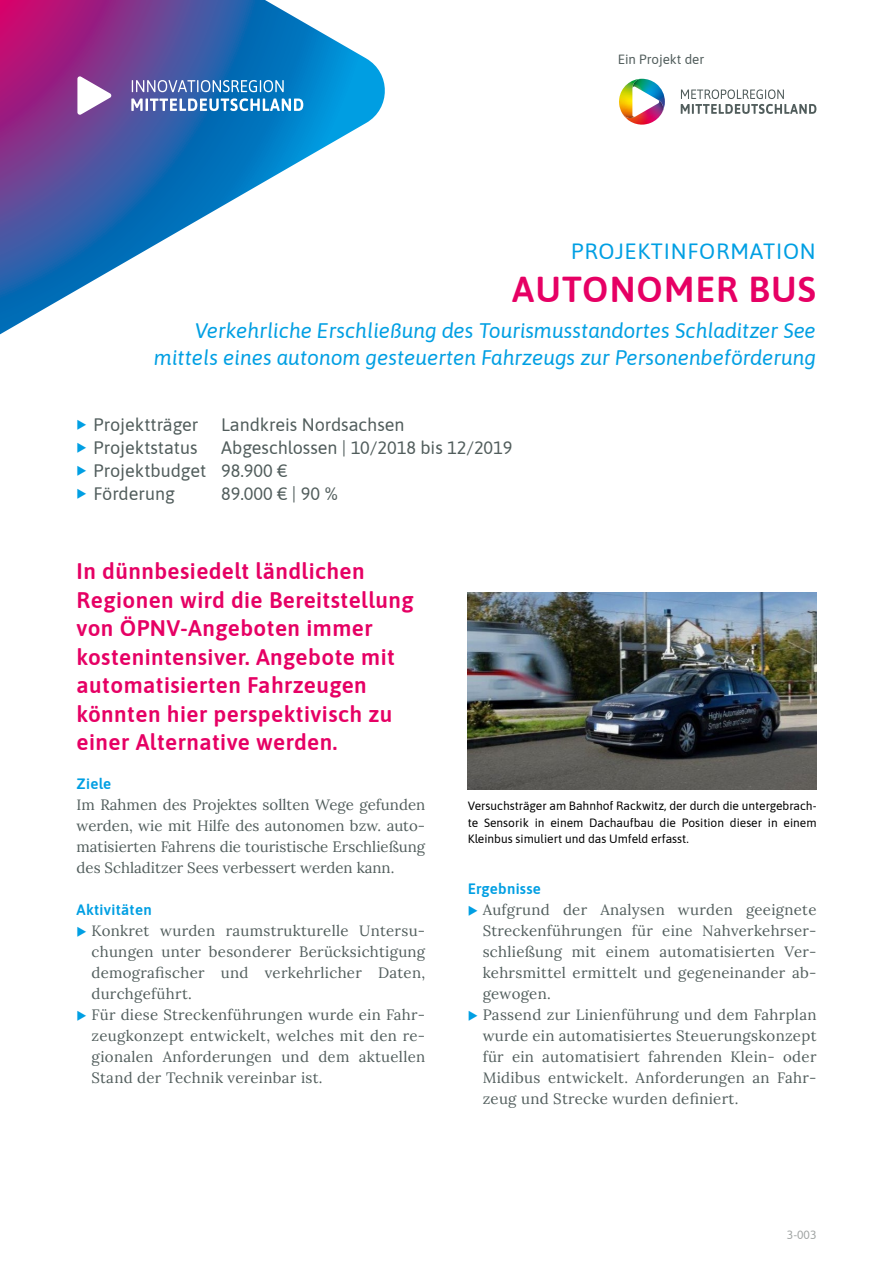
<style>
.page{position:relative;width:893px;height:1263px;background:#fff}
.page>*{position:absolute;margin:0;border:0;box-sizing:border-box;transform-origin:0 0}
.t1{font:600 36px "Asap";letter-spacing:.03em;color:#e60064}
.t2{font:600 22.5px/28.5px "Asap";letter-spacing:.02em;color:#e60064}
.t3{font:22.05px "Asap";letter-spacing:.035em;color:#009fe3}
.t4{font:italic 21px/27px "Asap";color:#009fe3;text-align:right}
.t5{font:18px/23.2px "Asap";color:#515d5c}
.t6{font:15px/21px "Lora";letter-spacing:.02em;color:#515d5c}
.t7{font:600 15px "Asap";letter-spacing:.02em;color:#009fe3}
.t8{font:13.35px "Asap";color:#515d5c}
.t9{font:12px/16.5px "Asap";color:#000;text-align:justify}
.t10{font:12px "Asap";color:#a0a4a3}
</style>
<div class="page">
<svg style="left:0;top:0;width:385px;height:335px"></svg>
<svg style="left:77px;top:76px;width:226px;height:39px"></svg>
<img style="left:626px;top:113px;width:36px;height:12px">
<img style="left:642px;top:79px;width:23px;height:34px">
<svg style="left:658px;top:100px;width:4px;height:4px"></svg>
<img style="left:619px;top:79px;width:23px;height:39px">
<svg style="left:619px;top:104px;width:16px;height:14px"></svg>
<svg style="left:681px;top:89px;width:135px;height:25px"></svg>
<img style="left:468px;top:593px;width:348px;height:196px">
<p class="t8" style="left:618px;top:50px;width:88px">Ein Projekt der</p>
<h3 class="t3" style="left:571px;top:236px;width:246px">PROJEKTINFORMATION</h3>
<h1 class="t1" style="left:512px;top:265px;width:305px">AUTONOMER BUS</h1>
<h3 class="t4" style="left:154px;top:316px;width:663px">Verkehrliche Erschließung des Tourismusstandortes Schladitzer See mittels eines autonom gesteuerten Fahrzeugs zur Personenbeförderung</h3>
<p class="t5" style="left:94px;top:412px;width:106px">Projektträger</p>
<p class="t5" style="left:221px;top:412px;width:185px">Landkreis Nordsachsen</p>
<p class="t5" style="left:94px;top:435px;width:105px">Projektstatus</p>
<p class="t5" style="left:94px;top:435px;width:420px;text-indent:128px">Abgeschlossen | 10/2018 bis 12/2019<br>Projektbudget 98.900 €<br>Förderung</p>
<p class="t5" style="left:221px;top:481px;width:118px">89.000 € | 90 %</p>
<h2 class="t2" style="left:77px;top:556px;width:339px">In dünnbesiedelt ländlichen<br>Regionen wird die Bereitstellung von ÖPNV-Angeboten immer kostenintensiver. Angebote mit automatisierten Fahrzeugen könnten hier perspektivisch zu einer Alternative werden.</h2>
<p class="t7" style="left:77px;top:773px;width:36px">Ziele</p>
<p class="t6" style="left:77px;top:793px;width:350px;text-align:justify">Im Rahmen des Projektes sollten Wege gefunden werden, wie mit Hilfe des autonomen bzw. auto&shy;matisierten Fahrens die touristische Erschließung des Schladitzer Sees verbessert werden kann.</p>
<p class="t7" style="left:77px;top:899px;width:77px">Aktivitäten</p>
<p class="t6" style="left:91px;top:919px;width:335px">Konkret wurden raumstrukturelle Untersu&shy;chungen unter besonderer Berücksichtigung demografischer und verkehrlicher Daten, durchgeführt.<br>Für diese Streckenführungen wurde ein Fahr&shy;zeugkonzept entwickelt, welches mit den re&shy;gionalen Anforderungen und dem aktuellen Stand der Technik vereinbar ist.</p>
<p class="t9" style="left:468px;top:797px;width:350px">Versuchsträger am Bahnhof Rackwitz, der durch die untergebrach&shy;te Sensorik in einem Dachaufbau die Position dieser in einem Kleinbus simuliert und das Umfeld erfasst.</p>
<p class="t7" style="left:468px;top:878px;width:75px">Ergebnisse</p>
<p class="t6" style="left:483px;top:898px;width:335px">Aufgrund der Analysen wurden geeignete Streckenführungen für eine Nahverkehrser&shy;schließung mit einem automatisierten Ver&shy;kehrsmittel ermittelt und gegeneinander ab&shy;gewogen.<br>Passend zur Linienführung und dem Fahrplan wurde ein automatisiertes Steuerungskonzept für ein automatisiert fahrenden Klein- oder Midibus entwickelt. Anforderungen an Fahr&shy;zeug und Strecke wurden definiert.</p>
<p class="t10" style="left:787px;top:1226px;width:31px">3-003</p>
</div>
